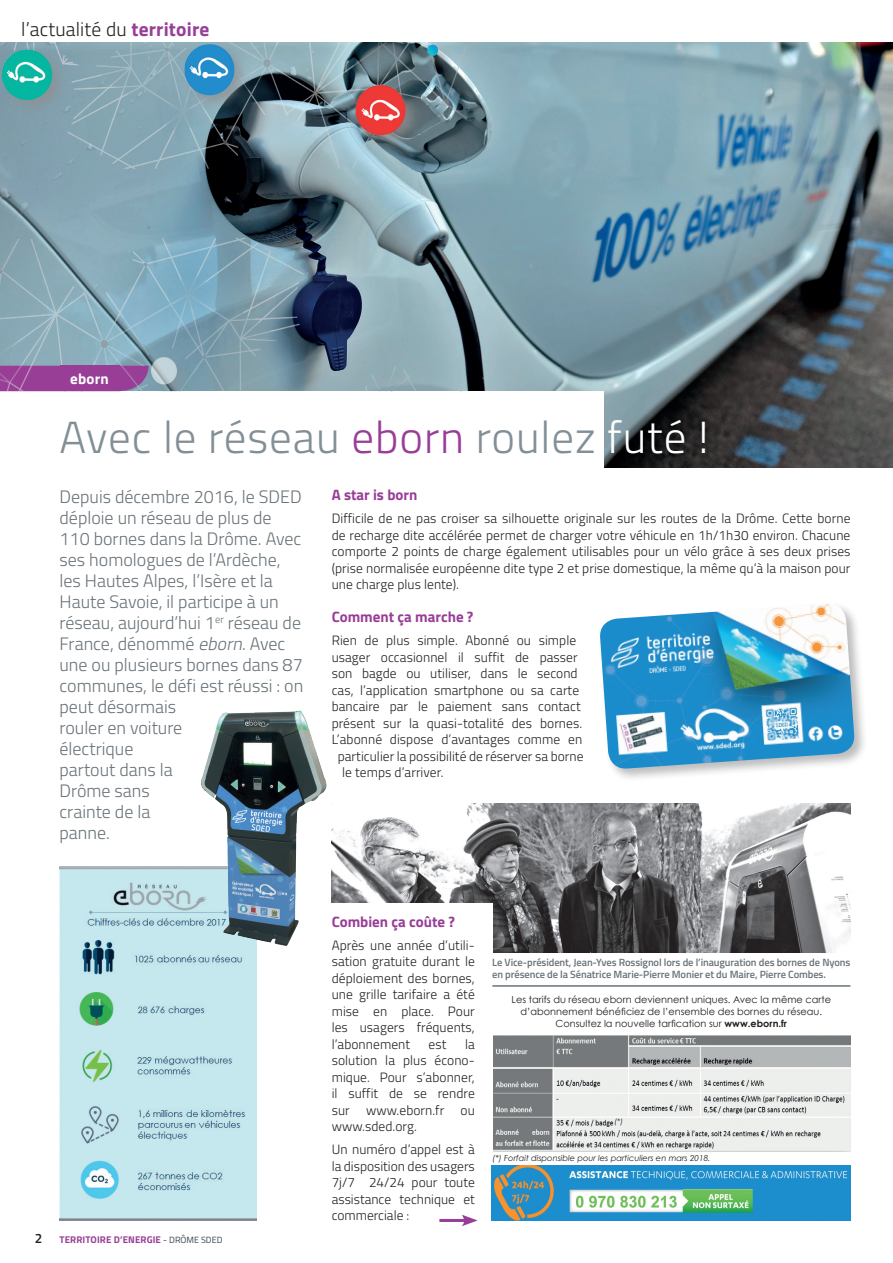
<style>
.page{position:relative;width:893px;height:1263px;background:#fff}
.page>*{position:absolute;margin:0;border:0;box-sizing:border-box;transform-origin:0 0}
.t1{font:300 45px "Titillium";letter-spacing:.02em;color:#828f96}
.t2{font:300 19.5px "Titillium";letter-spacing:.01em;color:#231f20}
.t3{font:300 18px/21px "Titillium";color:#697379}
.t4{font:700 15px "Titillium";color:#983e97}
.t5{font:700 15px "Titillium";letter-spacing:.02em;color:#fff}
.t6{font:300 13.5px/16.5px "Titillium";letter-spacing:.005em;color:#231f20;text-align:justify}
.t7{font:600 13.5px "Titillium";color:#231f20}
.t8{font:600 10.5px/12px "Titillium";letter-spacing:-.01em;color:#697379}
.t9{font:9.75px/12px "Century Gothic";color:#231f20;text-align:center}
.t10{font:700 9.75px "Titillium";letter-spacing:.01em;color:#983e97}
.t11{font:italic 8.25px "Century Gothic";color:#231f20}
.t12{font:italic 7.5px "Century Gothic";color:#231f20}
.s1{font-weight:700;color:#983e97}
.s2{color:#983e97}
.s3{color:#fff}
.s4{font-style:italic}
.s5{font-weight:400;font-size:9px;color:#33444d}
.s6{font-weight:700}
</style>
<div class="page">
<img style="left:466px;top:43px;width:427px;height:425px">
<div style="left:0;top:391px;width:604px;height:85px;background:#fff"></div>
<div style="left:598px;top:602px;width:270px;height:180px;background:#231f20;opacity:.3"></div>
<img style="left:599px;top:604px;width:256px;height:166px">
<img style="left:493px;top:1036px;width:357px;height:115px">
<img style="left:492px;top:1165px;width:358px;height:55px">
<hr style="left:439px;top:1219px;width:28px;height:3px;background:#983e97">
<svg style="left:462px;top:1214px;width:16px;height:12px"></svg>
<img style="left:60px;top:866px;width:197px;height:354px">
<img style="left:187px;top:710px;width:145px;height:248px">
<img style="left:0;top:43px;width:466px;height:348px">
<div style="left:60px;top:366px;width:59px;height:25px;background:#983e97"></div>
<img style="left:332px;top:804px;width:518px;height:148px">
<div style="left:315px;top:903px;width:178px;height:132px;background:#fff"></div>
<hr style="left:492px;top:985px;width:358px;height:2px;background:#697379">
<h2 class="t2" style="left:21px;top:15px;width:190px">l’actualité du <span class="s1">territoire</span></h2>
<p class="t5" style="left:70px;top:367px;width:40px">eborn</p>
<h1 class="t1" style="left:60px;top:404px;width:651px">Avec le réseau <span class="s2">eborn</span> roulez <span class="s3">futé !</span></h1>
<p class="t3" style="left:60px;top:485px;width:245px">Depuis décembre 2016, le SDED déploie un réseau de plus de<br>110 bornes dans la Drôme. Avec ses homologues de l’Ardèche, les Hautes Alpes, l’Isère et la<br>Haute Savoie, il participe à un réseau, aujourd’hui 1<sup>er</sup> réseau de<br>France, dénommé <span class="s4">eborn</span>. Avec une ou plusieurs bornes dans 87 communes, le défi est réussi : on peut désormais<br>rouler en voiture<br>électrique<br>partout dans la<br>Drôme sans<br>crainte de la<br>panne.</p>
<p class="t4" style="left:332px;top:484px;width:87px">A star is born</p>
<p class="t6" style="left:332px;top:509px;width:520px">Difficile de ne pas croiser sa silhouette originale sur les routes de la Drôme. Cette borne de recharge dite accélérée permet de charger votre véhicule en 1h/1h30 environ. Chacune comporte 2 points de charge également utilisables pour un vélo grâce à ses deux prises (prise normalisée européenne dite type 2 et prise domestique, la même qu’à la maison pour une charge plus lente).</p>
<p class="t4" style="left:332px;top:606px;width:143px">Comment ça marche ?</p>
<p class="t6" style="left:332px;top:632px;width:246px">Rien de plus simple. Abonné ou simple</p>
<p class="t6" style="left:332px;top:648px;width:248px">usager occasionnel il suffit de passer</p>
<p class="t6" style="left:332px;top:664px;width:247px">son bagde ou utiliser, dans le second</p>
<p class="t6" style="left:332px;top:681px;width:249px">cas, l’application smartphone ou sa carte</p>
<p class="t6" style="left:332px;top:697px;width:250px">bancaire par le paiement sans contact</p>
<p class="t6" style="left:332px;top:714px;width:252px">présent sur la quasi-totalité des bornes.</p>
<p class="t6" style="left:332px;top:730px;width:252px">L’abonné dispose d’avantages comme en</p>
<p class="t6" style="left:338px;top:747px;width:247px">particulier la possibilité de réserver sa borne</p>
<p class="t6" style="left:342px;top:763px;width:103px">le temps d’arriver.</p>
<p class="t7" style="left:35px;top:1228px;width:9px">2</p>
<p class="t10" style="left:60px;top:1232px;width:164px">TERRITOIRE D’ENERGIE <span class="s5">- DRÔME SDED</span></p>
<p class="t4" style="left:332px;top:910px;width:125px">Combien ça coûte ?</p>
<p class="t6" style="left:332px;top:936px;width:145px">Après une année d’utili&shy;sation gratuite durant le déploiement des bornes, une grille tarifaire a été mise en place. Pour les usagers fréquents, l’abonnement</p>
<p class="t6" style="left:332px;top:1035px;width:145px;text-indent:133px">la solution la plus écono&shy;mique. Pour s’abonner, il suffit de se rendre sur www.eborn.fr ou www.sded.org.</p>
<p class="t6" style="left:332px;top:1140px;width:145px">Un numéro d’appel est à la disposition des usagers 7j/7 24/24 pour toute assistance technique et commerciale :</p>
<p class="t6" style="left:429px;top:1035px;width:19px">est</p>
<p class="t8" style="left:492px;top:956px;width:360px">Le Vice-président, Jean-Yves Rossignol lors de l’inauguration des bornes de Nyons en présence de la Sénatrice Marie-Pierre Monier et du Maire, Pierre Combes.</p>
<p class="t9" style="left:512px;top:994px;width:321px">Les tarifs du réseau eborn deviennent uniques. Avec la même carte d’abonnement bénéficiez de l’ensemble des bornes du réseau.<br>Consultez la nouvelle tarfication sur <span class="s6">www.eborn.fr</span></p>
<p class="t12" style="left:614px;top:1117px;width:10px">(*)</p>
<p class="t11" style="left:492px;top:1152px;width:220px">(*) Forfait disponsible pour les particuliers en mars 2018.</p>
</div>
